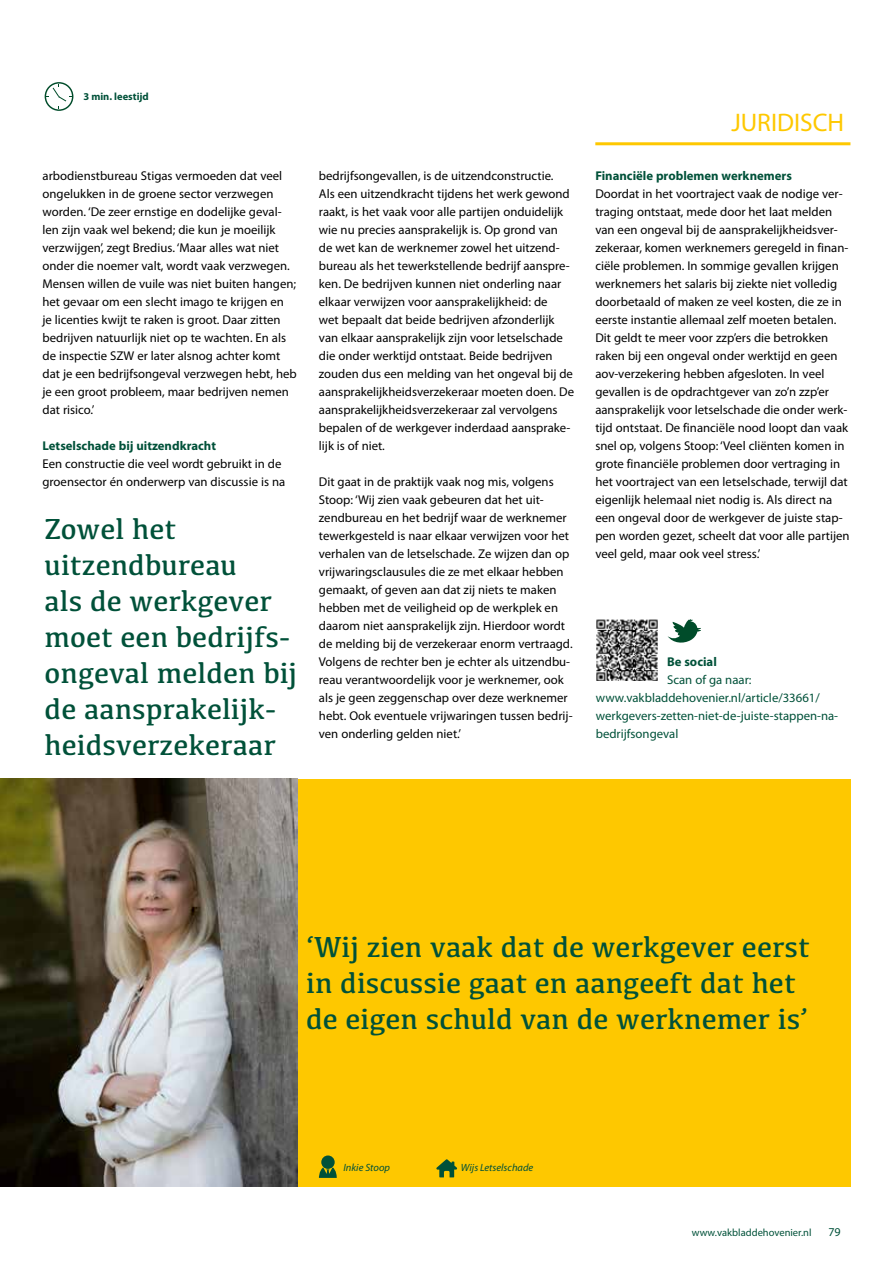
<style>
.page{position:relative;width:893px;height:1263px;background:#fff}
.page>*{position:absolute;margin:0;border:0;box-sizing:border-box;transform-origin:0 0}
.t1{font:30px/36px "Kefa";color:#005139}
.t2{font:25.5px "Myriad Pro";color:#fec800}
.t3{font:12.75px/18px "Myriad Pro";color:#000}
.t4{font:12.75px/18px "Myriad Pro";color:#005139}
.t5{font:700 12.75px "Myriad Pro";color:#005139}
.t6{font:12px "Myriad Pro";color:#005139}
.t7{font:italic 10.5px "Myriad Pro";color:#005139}
.t8{font:10.5px "Myriad Pro";color:#005139}
.t9{font:700 10.5px "Myriad Pro";color:#005139}
</style>
<div class="page">
<hr style="left:595px;top:142px;width:255px;height:3px;background:#fec800">
<svg style="left:45px;top:82px;width:28px;height:29px"></svg>
<div style="left:298px;top:779px;width:552px;height:407px;background:#fec800"></div>
<img style="left:0;top:779px;width:298px;height:407px">
<svg style="left:319px;top:1167px;width:18px;height:11px"></svg>
<div style="left:321px;top:1155px;width:14px;height:14px;background:#005139;border-radius:50%"></div>
<svg style="left:436px;top:1159px;width:21px;height:18px"></svg>
<img style="left:596px;top:619px;width:62px;height:62px">
<svg style="left:668px;top:619px;width:32px;height:24px"></svg>
<p class="t9" style="left:83px;top:90px;width:67px">3 min. leestijd</p>
<p class="t3" style="left:43px;top:167px;width:256px">arbodienstbureau Stigas vermoeden dat veel ongelukken in de groene sector verzwegen worden. ‘De zeer ernstige en dodelijke geval&shy;len zijn vaak wel bekend; die kun je moeilijk verzwijgen’, zegt Bredius. ‘Maar alles wat niet onder die noemer valt, wordt vaak verzwegen.<br>Mensen willen de vuile was niet buiten hangen; het gevaar om een slecht imago te krijgen en<br>je licenties kwijt te raken is groot. Daar zitten bedrijven natuurlijk niet op te wachten. En als de inspectie SZW er later alsnog achter komt dat je een bedrijfsongeval verzwegen hebt, heb je een groot probleem, maar bedrijven nemen dat risico.’</p>
<p class="t5" style="left:43px;top:437px;width:175px">Letselschade bij uitzendkracht</p>
<p class="t3" style="left:43px;top:455px;width:244px">Een constructie die veel wordt gebruikt in de groensector én onderwerp van discussie is na</p>
<h1 class="t1" style="left:45px;top:510px;width:254px">Zowel het uitzendbureau<br>als de werkgever moet een bedrijfs&shy;ongeval melden bij de aansprakelijk&shy;heidsverzekeraar</h1>
<p class="t3" style="left:319px;top:167px;width:257px">bedrijfsongevallen, is de uitzendconstructie.<br>Als een uitzendkracht tijdens het werk gewond raakt, is het vaak voor alle partijen onduidelijk wie nu precies aansprakelijk is. Op grond van de wet kan de werknemer zowel het uitzend&shy;bureau als het tewerkstellende bedrijf aanspre&shy;ken. De bedrijven kunnen niet onderling naar elkaar verwijzen voor aansprakelijkheid: de<br>wet bepaalt dat beide bedrijven afzonderlijk van elkaar aansprakelijk zijn voor letselschade die onder werktijd ontstaat. Beide bedrijven zouden dus een melding van het ongeval bij de aansprakelijkheidsverzekeraar moeten doen. De aansprakelijkheidsverzekeraar zal vervolgens bepalen of de werkgever inderdaad aansprake&shy;lijk is of niet.</p>
<p class="t3" style="left:319px;top:473px;width:255px">Dit gaat in de praktijk vaak nog mis, volgens Stoop: ‘Wij zien vaak gebeuren dat het uit&shy;zendbureau en het bedrijf waar de werknemer tewerkgesteld is naar elkaar verwijzen voor het verhalen van de letselschade. Ze wijzen dan op vrijwaringsclausules die ze met elkaar hebben gemaakt, of geven aan dat zij niets te maken hebben met de veiligheid op de werkplek en daarom niet aansprakelijk zijn. Hierdoor wordt de melding bij de verzekeraar enorm vertraagd.<br>Volgens de rechter ben je echter als uitzendbu&shy;reau verantwoordelijk voor je werknemer, ook als je geen zeggenschap over deze werknemer hebt. Ook eventuele vrijwaringen tussen bedrij&shy;ven onderling gelden niet.’</p>
<h2 class="t2" style="left:731px;top:107px;width:114px">JURIDISCH</h2>
<p class="t5" style="left:595px;top:168px;width:198px">Financiële problemen werknemers</p>
<p class="t3" style="left:595px;top:185px;width:256px">Doordat in het voortraject vaak de nodige ver&shy;traging ontstaat, mede door het laat melden van een ongeval bij de aansprakelijkheidsver&shy;zekeraar, komen werknemers geregeld in finan&shy;ciële problemen. In sommige gevallen krijgen werknemers het salaris bij ziekte niet volledig doorbetaald of maken ze veel kosten, die ze in eerste instantie allemaal zelf moeten betalen.<br>Dit geldt te meer voor zzp’ers die betrokken raken bij een ongeval onder werktijd en geen aov-verzekering hebben afgesloten. In veel gevallen is de opdrachtgever van zo’n zzp’er aansprakelijk voor letselschade die onder werk&shy;tijd ontstaat. De financiële nood loopt dan vaak snel op, volgens Stoop: ‘Veel cliënten komen in grote financiële problemen door vertraging in het voortraject van een letselschade, terwijl dat eigenlijk helemaal niet nodig is. Als direct na een ongeval door de werkgever de juiste stap&shy;pen worden gezet, scheelt dat voor alle partijen veel geld, maar ook veel stress.’</p>
<p class="t5" style="left:667px;top:653px;width:51px">Be social</p>
<p class="t4" style="left:596px;top:671px;width:244px;text-indent:71px">Scan of ga naar: www.vakbladdehovenier.nl/article/33661/ werkgevers-zetten-niet-de-juiste-stappen-na&shy;bedrijfsongeval</p>
<h1 class="t1" style="left:306px;top:928px;width:505px">‘Wij zien vaak dat de werkgever eerst in discussie gaat en aangeeft dat het de eigen schuld van de werknemer is’</h1>
<p class="t7" style="left:343px;top:1161px;width:48px">Inkie Stoop</p>
<p class="t7" style="left:461px;top:1161px;width:74px">Wijs Letselschade</p>
<p class="t8" style="left:692px;top:1226px;width:121px">www.vakbladdehovenier.nl</p>
<p class="t6" style="left:828px;top:1224px;width:14px">79</p>
</div>
